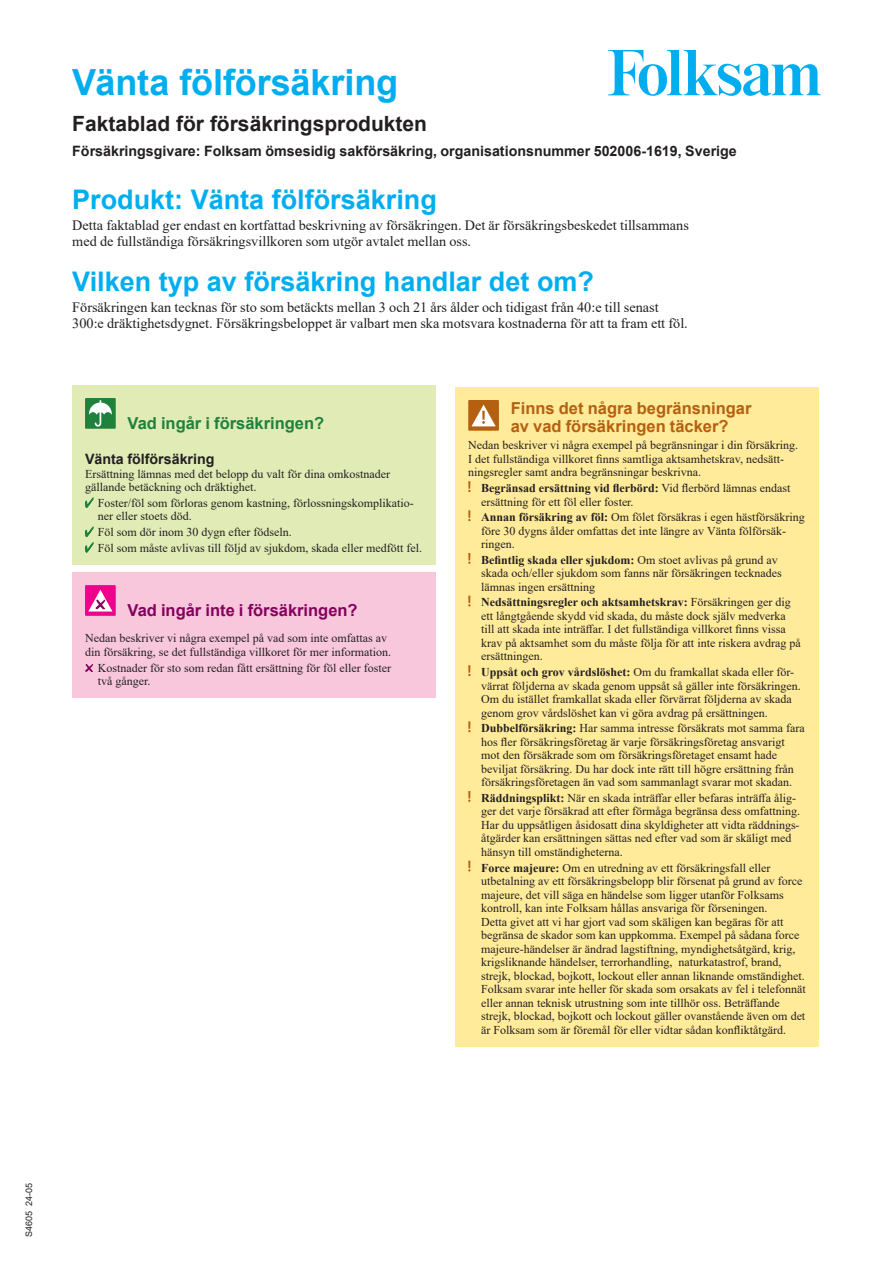
<style>
.page{position:relative;width:893px;height:1263px;background:#fff}
.page>*{position:absolute;margin:0;border:0;box-sizing:border-box;transform-origin:0 0}
.Rubrik_2_24pt_Arial{font:700 36px "Arial";letter-spacing:-.005em;color:#00aeef}
._0_Rubrik_3_18pt_Arial_R1{font:700 27px "Arial";color:#00aeef}
.t1{font:700 21px "Arial";color:#231f20}
._0_Rubrik_5_11pt__Arial_R2{font:700 16.5px/18px "Arial";color:#b56011}
._0_Rubrik_5_11pt__Arial_R2-2{font:700 16.5px "Arial";color:#85015e}
._0_Rubrik_5_11pt__Arial_R2-3{font:700 16.5px "Arial";color:#20813c}
._0_Brödtext{font:14.25px/16.5px "Times New Roman";color:#231f20}
._0_Rubrik_6_9_5pt_Arial_R3{font:700 14.25px "Arial";color:#231f20}
._0_Tabell_Text_lista{font:12px/13.5px "Times New Roman";color:#231f20}
._0_Tabell_Text{font:12px/13.5px "Times New Roman";color:#231f20}
.Trycksaksnummer{font:9px "Arial";color:#231f20}
.s1{font-weight:700}
</style>
<div class="page">
<svg style="left:608px;top:50px;width:213px;height:46px"></svg>
<div style="left:72px;top:385px;width:364px;height:179px;background:#e0ebb6"></div>
<div style="left:85px;top:398px;width:31px;height:31px;background:#20813c"></div>
<svg style="left:89px;top:400px;width:23px;height:27px"></svg>
<svg style="left:85px;top:497px;width:9px;height:11px"></svg>
<svg style="left:85px;top:526px;width:9px;height:27px"></svg>
<div style="left:72px;top:572px;width:363px;height:125px;background:#f8c7dc"></div>
<div style="left:85px;top:585px;width:31px;height:31px;background:#ed028c"></div>
<svg style="left:88px;top:590px;width:24px;height:21px"></svg>
<svg style="left:85px;top:664px;width:8px;height:8px"></svg>
<div style="left:455px;top:387px;width:364px;height:659px;background:#ffeb9a"></div>
<div style="left:468px;top:400px;width:31px;height:31px;background:#b56011"></div>
<svg style="left:471px;top:405px;width:25px;height:21px"></svg>
<svg style="left:468px;top:481px;width:2px;height:11px"></svg>
<svg style="left:468px;top:510px;width:2px;height:11px"></svg>
<svg style="left:468px;top:553px;width:2px;height:11px"></svg>
<svg style="left:468px;top:596px;width:2px;height:10px"></svg>
<svg style="left:468px;top:665px;width:2px;height:11px"></svg>
<svg style="left:468px;top:721px;width:2px;height:11px"></svg>
<svg style="left:468px;top:791px;width:2px;height:11px"></svg>
<svg style="left:468px;top:861px;width:2px;height:10px"></svg>
<p class="Rubrik_2_24pt_Arial" style="left:72px;top:57px;width:327px">Vänta fölförsäkring</p>
<h3 class="t1" style="left:72px;top:109px;width:356px">Faktablad för försäkringsprodukten</h3>
<p class="_0_Rubrik_6_9_5pt_Arial_R3" style="left:72px;top:141px;width:666px">Försäkringsgivare: Folksam ömsesidig sakförsäkring, organisationsnummer 502006-1619, Sverige</p>
<p class="_0_Rubrik_3_18pt_Arial_R1" style="left:72px;top:180px;width:366px">Produkt: Vänta fölförsäkring</p>
<p class="_0_Brödtext" style="left:72px;top:216px;width:618px">Detta faktablad ger endast en kortfattad beskrivning av försäkringen. Det är försäkringsbeskedet tillsammans med de fullständiga försäkringsvillkoren som utgör avtalet mellan oss.</p>
<p class="_0_Rubrik_3_18pt_Arial_R1" style="left:72px;top:262px;width:523px">Vilken typ av försäkring handlar det om?</p>
<p class="_0_Brödtext" style="left:72px;top:298px;width:617px">Försäkringen kan tecknas för sto som betäckts mellan 3 och 21 års ålder och tidigast från 40:e till senast<br>300:e dräktighetsdygnet. Försäkringsbeloppet är valbart men ska motsvara kostnaderna för att ta fram ett föl.</p>
<p class="_0_Rubrik_5_11pt__Arial_R2-3" style="left:128px;top:411px;width:198px">Vad ingår i försäkringen?</p>
<p class="_0_Rubrik_6_9_5pt_Arial_R3" style="left:85px;top:449px;width:131px">Vänta fölförsäkring</p>
<p class="_0_Tabell_Text" style="left:85px;top:467px;width:306px">Ersättning lämnas med det belopp du valt för dina omkostnader gällande betäckning och dräktighet.</p>
<p class="_0_Tabell_Text_lista" style="left:98px;top:496px;width:317px">Foster/föl som förloras genom kastning, förlossningskomplikatio&shy;ner eller stoets död.</p>
<p class="_0_Tabell_Text_lista" style="left:98px;top:525px;width:195px">Föl som dör inom 30 dygn efter födseln.</p>
<p class="_0_Tabell_Text_lista" style="left:98px;top:541px;width:326px">Föl som måste avlivas till följd av sjukdom, skada eller medfött fel.</p>
<p class="_0_Rubrik_5_11pt__Arial_R2-2" style="left:128px;top:598px;width:232px">Vad ingår inte i försäkringen?</p>
<p class="_0_Tabell_Text" style="left:85px;top:631px;width:307px">Nedan beskriver vi några exempel på vad som inte omfattas av din försäkring, se det fullständiga villkoret för mer information.</p>
<p class="_0_Tabell_Text_lista" style="left:98px;top:661px;width:295px">Kostnader för sto som redan fått ersättning för föl eller foster två gånger.</p>
<p class="_0_Rubrik_5_11pt__Arial_R2" style="left:511px;top:399px;width:242px">Finns det några begränsningar av vad försäkringen täcker?</p>
<p class="_0_Tabell_Text" style="left:468px;top:438px;width:331px">Nedan beskriver vi några exempel på begränsningar i din försäkring.<br>I det fullständiga villkoret finns samtliga aktsamhetskrav, nedsätt&shy;ningsregler samt andra begränsningar beskrivna.</p>
<p class="_0_Tabell_Text_lista" style="left:481px;top:481px;width:311px"><span class="s1">Begränsad ersättning vid flerbörd:</span> Vid flerbörd lämnas endast ersättning för ett föl eller foster.</p>
<p class="_0_Tabell_Text_lista" style="left:481px;top:510px;width:325px"><span class="s1">Annan försäkring av föl:</span> Om fölet försäkras i egen hästförsäkring före 30 dygns ålder omfattas det inte längre av Vänta fölförsäk&shy;ringen.</p>
<p class="_0_Tabell_Text_lista" style="left:481px;top:553px;width:302px"><span class="s1">Befintlig skada eller sjukdom:</span> Om stoet avlivas på grund av skada och/eller sjukdom som fanns när försäkringen tecknades lämnas ingen ersättning</p>
<p class="_0_Tabell_Text_lista" style="left:481px;top:595px;width:321px"><span class="s1">Nedsättningsregler och aktsamhetskrav:</span> Försäkringen ger dig ett långtgående skydd vid skada, du måste dock själv medverka till att skada inte inträffar. I det fullständiga villkoret finns vissa krav på aktsamhet som du måste följa för att inte riskera avdrag på ersättningen.</p>
<p class="_0_Tabell_Text_lista" style="left:481px;top:665px;width:321px"><span class="s1">Uppsåt och grov vårdslöshet:</span> Om du framkallat skada eller för&shy;värrat följderna av skada genom uppsåt så gäller inte försäkringen.<br>Om du istället framkallat skada eller förvärrat följderna av skada genom grov vårdslöshet kan vi göra avdrag på ersättningen.</p>
<p class="_0_Tabell_Text_lista" style="left:481px;top:721px;width:325px"><span class="s1">Dubbelförsäkring:</span> Har samma intresse försäkrats mot samma fara hos fler försäkringsföretag är varje försäkringsföretag ansvarigt mot den försäkrade som om försäkringsföretaget ensamt hade beviljat försäkring. Du har dock inte rätt till högre ersättning från försäkringsföretagen än vad som sammanlagt svarar mot skadan.</p>
<p class="_0_Tabell_Text_lista" style="left:481px;top:791px;width:321px"><span class="s1">Räddningsplikt:</span> När en skada inträffar eller befaras inträffa ålig&shy;ger det varje försäkrad att efter förmåga begränsa dess omfattning.<br>Har du uppsåtligen åsidosatt dina skyldigheter att vidta räddnings&shy;åtgärder kan ersättningen sättas ned efter vad som är skäligt med hänsyn till omständigheterna.</p>
<p class="_0_Tabell_Text_lista" style="left:481px;top:860px;width:326px"><span class="s1">Force majeure:</span> Om en utredning av ett försäkringsfall eller utbetalning av ett försäkringsbelopp blir försenat på grund av force majeure, det vill säga en händelse som ligger utanför Folksams kontroll, kan inte Folksam hållas ansvariga för förseningen.<br>Detta givet att vi har gjort vad som skäligen kan begäras för att begränsa de skador som kan uppkomma. Exempel på sådana force majeure-händelser är ändrad lagstiftning, myndighetsåtgärd, krig, krigsliknande händelser, terrorhandling, naturkatastrof, brand, strejk, blockad, bojkott, lockout eller annan liknande omständighet.<br>Folksam svarar inte heller för skada som orsakats av fel i telefonnät eller annan teknisk utrustning som inte tillhör oss. Beträffande strejk, blockad, bojkott och lockout gäller ovanstående även om det är Folksam som är föremål för eller vidtar sådan konfliktåtgärd.</p>
<p class="Trycksaksnummer" style="left:23px;top:1237px;width:56px;rotate:-90deg">S4605 24-05</p>
</div>
